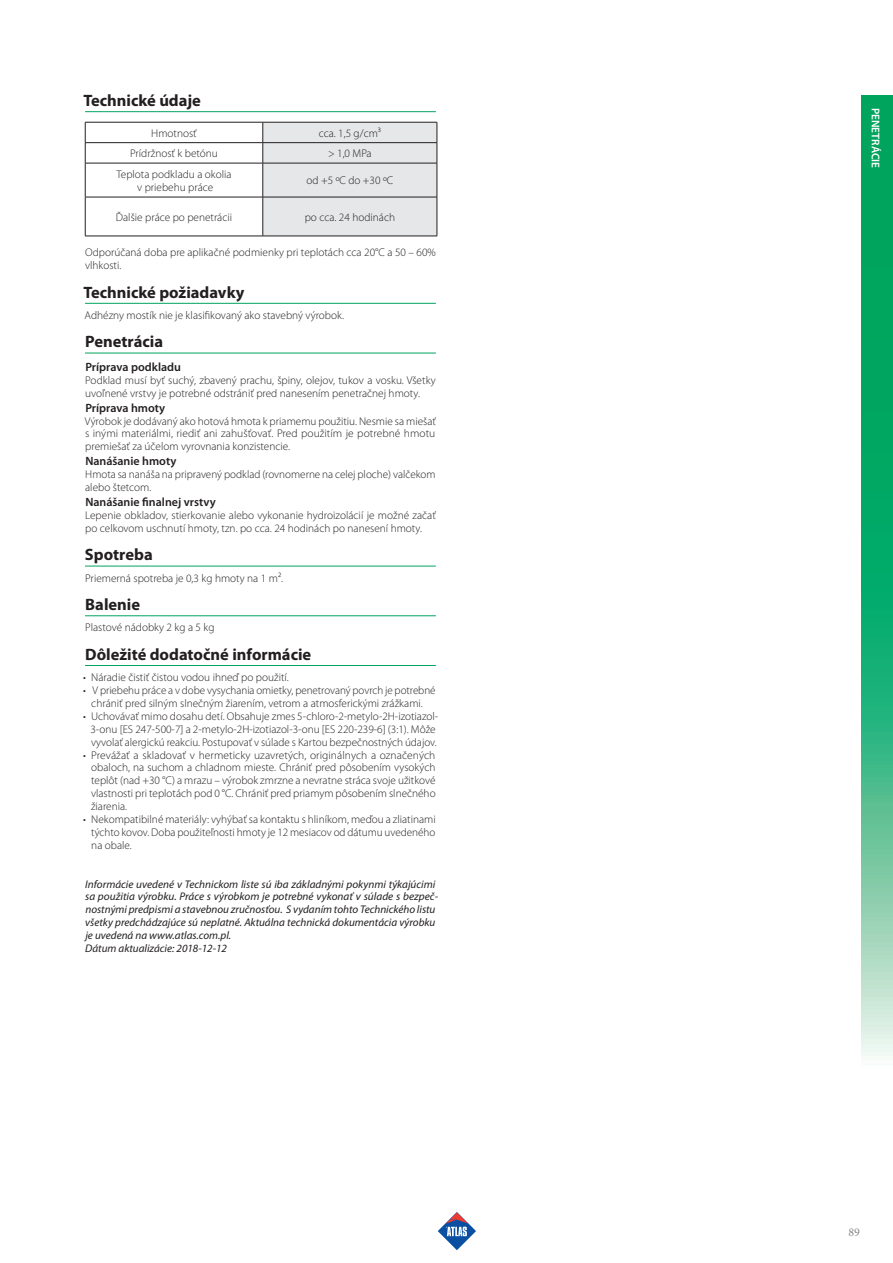
<style>
.page{position:relative;width:893px;height:1263px;background:#fff}
.page>*{position:absolute;margin:0;border:0;box-sizing:border-box;transform-origin:0 0}
.t1{font:700 16.5px "Myriad Pro";color:#231f20}
.t2{font:600 12px "Myriad Pro";color:#231f20}
.t3{font:12px "Minion Pro";color:#86888b}
.t4{font:300 11.25px/12.9px "Myriad Pro";color:#231f20}
.t5{font:600 11.25px "Myriad Pro";color:#fff}
.t6{font:italic 11.1px/12.9px "Myriad Pro";color:#231f20}
</style>
<div class="page">
<svg style="left:438px;top:1212px;width:38px;height:38px"></svg>
<hr style="left:85px;top:111px;width:351px;height:1px;background:#00a45d">
<hr style="left:85px;top:303px;width:351px;height:1px;background:#00a45d">
<hr style="left:85px;top:353px;width:351px;height:1px;background:#00a45d">
<hr style="left:85px;top:566px;width:351px;height:1px;background:#00a45d">
<hr style="left:85px;top:615px;width:351px;height:1px;background:#00a45d">
<hr style="left:85px;top:665px;width:351px;height:1px;background:#00a45d">
<svg style="left:85px;top:122px;width:353px;height:114px"></svg>
<hr style="left:85px;top:163px;width:178px;height:1px;background:#231f20">
<hr style="left:85px;top:163px;width:1px;height:34px;background:#231f20">
<hr style="left:263px;top:163px;width:174px;height:1px;background:#231f20">
<hr style="left:263px;top:163px;width:1px;height:34px;background:#231f20">
<hr style="left:437px;top:163px;width:1px;height:34px;background:#231f20">
<hr style="left:85px;top:197px;width:178px;height:1px;background:#231f20">
<hr style="left:85px;top:197px;width:1px;height:39px;background:#231f20">
<hr style="left:263px;top:197px;width:174px;height:1px;background:#231f20">
<hr style="left:263px;top:197px;width:1px;height:39px;background:#231f20">
<hr style="left:437px;top:197px;width:1px;height:39px;background:#231f20">
<hr style="left:85px;top:236px;width:178px;height:1px;background:#231f20">
<hr style="left:263px;top:236px;width:174px;height:1px;background:#231f20">
<svg style="left:861px;top:95px;width:32px;height:961px;background:#31b57e"></svg>
<h1 class="t1" style="left:83px;top:90px;width:119px">Technické údaje</h1>
<p class="t4" style="left:151px;top:126px;width:47px">Hmotnosť</p>
<p class="t4" style="left:319px;top:126px;width:64px">cca. 1,5 g/cm³</p>
<p class="t4" style="left:130px;top:147px;width:89px">Prídržnosť k betónu</p>
<p class="t4" style="left:328px;top:147px;width:45px">&gt; 1,0 MPa</p>
<p class="t4" style="left:116px;top:167px;width:117px;line-height:13.5px;text-align:center">Teplota podkladu a okolia v priebehu práce</p>
<p class="t4" style="left:306px;top:174px;width:88px">od +5 ºC do +30 ºC</p>
<p class="t4" style="left:116px;top:210px;width:118px">Ďalšie práce po penetrácii</p>
<p class="t4" style="left:305px;top:210px;width:92px">po cca. 24 hodinách</p>
<p class="t4" style="left:85px;top:246px;width:352px">Odporúčaná doba pre aplikačné podmienky pri teplotách cca 20°C a 50 – 60% vlhkosti.</p>
<h1 class="t1" style="left:83px;top:281px;width:162px">Technické požiadavky</h1>
<p class="t4" style="left:85px;top:309px;width:261px">Adhézny mostík nie je klasifikovaný ako stavebný výrobok.</p>
<h1 class="t1" style="left:85px;top:331px;width:79px">Penetrácia</h1>
<p class="t2" style="left:85px;top:359px;width:97px">Príprava podkladu</p>
<p class="t4" style="left:85px;top:373px;width:352px">Podklad musí byť suchý, zbavený prachu, špiny, olejov, tukov a vosku. Všetky uvoľnené vrstvy je potrebné odstrániť pred nanesením penetračnej hmoty.</p>
<p class="t2" style="left:85px;top:400px;width:81px">Príprava hmoty</p>
<p class="t4" style="left:85px;top:414px;width:353px;text-align:justify">Výrobok je dodávaný ako hotová hmota k priamemu použitiu. Nesmie sa miešať s inými materiálmi, riediť ani zahušťovať. Pred použitím je potrebné hmotu premiešať za účelom vyrovnania konzistencie.</p>
<p class="t2" style="left:85px;top:454px;width:92px">Nanášanie hmoty</p>
<p class="t4" style="left:85px;top:468px;width:352px">Hmota sa nanáša na pripravený podklad (rovnomerne na celej ploche) valčekom alebo štetcom.</p>
<p class="t2" style="left:85px;top:494px;width:132px">Nanášanie finalnej vrstvy</p>
<p class="t4" style="left:85px;top:509px;width:352px">Lepenie obkladov, stierkovanie alebo vykonanie hydroizolácií je možné začať po celkovom uschnutí hmoty, tzn. po cca. 24 hodinách po nanesení hmoty.</p>
<h1 class="t1" style="left:85px;top:544px;width:69px">Spotreba</h1>
<p class="t4" style="left:85px;top:571px;width:199px">Priemerná spotreba je 0,3 kg hmoty na 1 m².</p>
<h1 class="t1" style="left:85px;top:594px;width:56px">Balenie</h1>
<p class="t4" style="left:85px;top:621px;width:131px">Plastové nádobky 2 kg a 5 kg</p>
<h1 class="t1" style="left:85px;top:643px;width:228px">Dôležité dodatočné informácie</h1>
<p class="t4" style="left:83px;top:671px;width:207px">• Náradie čistiť čistou vodou ihneď po použití.</p>
<p class="t4" style="left:83px;top:684px;width:354px;text-align:center">• V priebehu práce a v dobe vysychania omietky, penetrovaný povrch je potrebné chrániť pred silným slnečným žiarením, vetrom a atmosferickými zrážkami.</p>
<p class="t4" style="left:83px;top:709px;width:357px;text-align:center">• Uchovávať mimo dosahu detí. Obsahuje zmes 5-chloro-2-metylo-2H-izotiazol-<br>3-onu [ES 247-500-7] a 2-metylo-2H-izotiazol-3-onu [ES 220-239-6] (3:1). Môže vyvolať alergickú reakciu. Postupovať v súlade s Kartou bezpečnostných údajov.</p>
<p class="t4" style="left:91px;top:748px;width:346px;text-align:justify;text-indent:-8px">• Prevážať a skladovať v hermeticky uzavretých, originálnych a označených obaloch, na suchom a chladnom mieste. Chrániť pred pôsobením vysokých teplôt (nad +30 °C) a mrazu – výrobok zmrzne a nevratne stráca svoje užitkové vlastnosti pri teplotách pod 0 °C. Chrániť pred priamym pôsobením slnečného žiarenia.</p>
<p class="t4" style="left:91px;top:813px;width:346px;text-align:justify;text-indent:-8px">• Nekompatibilné materiály: vyhýbať sa kontaktu s hliníkom, meďou a zliatinami týchto kovov. Doba použiteľnosti hmoty je 12 mesiacov od dátumu uvedeného na obale.</p>
<p class="t6" style="left:85px;top:877px;width:355px">Informácie uvedené v Technickom liste sú iba základnými pokynmi týkajúcimi sa použitia výrobku. Práce s výrobkom je potrebné vykonať v súlade s bezpeč&shy;nostnými predpismi a stavebnou zručnosťou. S vydaním tohto Technického listu všetky predchádzajúce sú neplatné. Aktuálna technická dokumentácia výrobku je uvedená na www.atlas.com.pl.<br>Dátum aktualizácie: 2018-12-12</p>
<p class="t5" style="left:883px;top:108px;width:62px;rotate:90deg">PENETRÁCIE</p>
<p class="t3" style="left:848px;top:1224px;width:13px">89</p>
</div>
